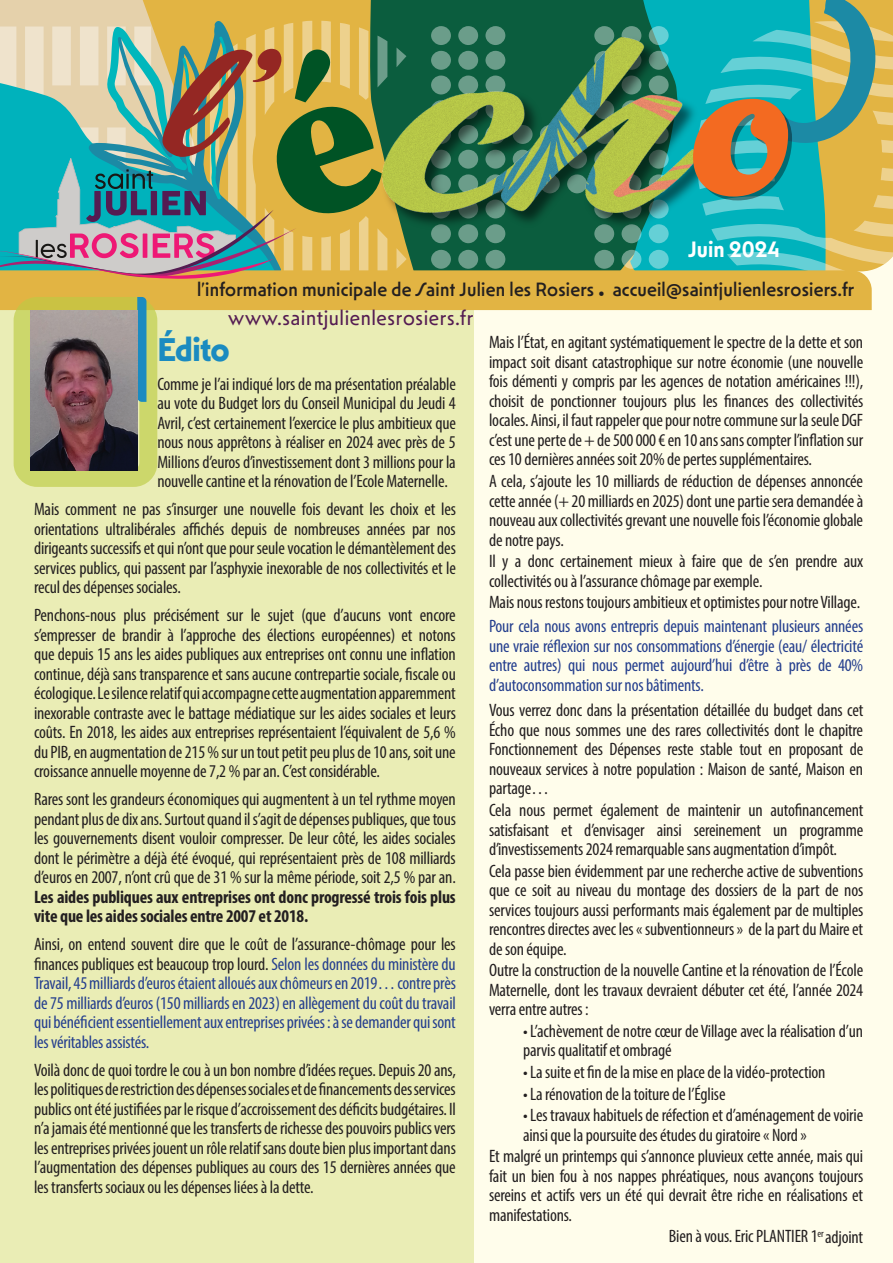
<style>
.page{position:relative;width:893px;height:1263px;background:#fff}
.page>*{position:absolute;margin:0;border:0;box-sizing:border-box;transform-origin:0 0}
.t1{font:142.2px "Corner Store JF";color:#942723;scale:1.18 1}
.t2{font:700 33.3px "Mendl Sans Dusk";letter-spacing:-.015em;color:#1b8bc0}
.t3{font:600 22.5px "Mendl Sans Dawn";color:#fff}
.t4{font:21px "Mendl Sans Dusk";letter-spacing:.03em;color:#541c52}
.t5{font:500 19.5px "Mendl Sans Dawn";letter-spacing:.01em;color:#231f20}
.t6{font:condensed 18px/19.5px "Myriad Pro";letter-spacing:-.01em;color:#231f20;text-align:justify}
.t7{font:condensed 18px/19.5px "Myriad Pro";letter-spacing:-.01em;color:#253f8e;text-align:justify}
.t8{font:700 condensed 18px/19.5px "Myriad Pro";letter-spacing:-.01em;color:#231f20}
.s1{font-size:120px}
.s2{color:#231f20}
</style>
<div class="page">
<div style="left:473px;top:271px;width:420px;height:992px;background:#fffdeb"></div>
<div style="left:0;top:286px;width:473px;height:977px;background:#eaedb5"></div>
<svg style="left:882px;top:21px;width:11px;height:250px;background:#e7c268"></svg>
<div style="left:14px;top:297px;width:143px;height:190px;border:18px solid #bdcb43;border-radius:15px"></div>
<img style="left:31px;top:402px;width:106px;height:68px">
<svg style="left:0;top:0;width:882px;height:402px;background:#97b185"></svg>
<h1 class="t1" style="left:162px;top:0;width:90px">l<span class="s1">’</span></h1>
<p class="t3" style="left:688px;top:235px;width:93px">Juin 2024</p>
<p class="t5" style="left:197px;top:277px;width:659px">l’information municipale de Saint Julien les Rosiers • accueil@saintjulienlesrosiers.fr</p>
<p class="t4" style="left:228px;top:305px;width:247px">www.saintjulienlesrosiers.fr</p>
<h2 class="t2" style="left:157px;top:328px;width:74px">Édito</h2>
<p class="t6" style="left:157px;top:374px;width:300px">Comme je l’ai indiqué lors de ma présentation préalable au vote du Budget lors du Conseil Municipal du Jeudi 4<br>Avril, c’est certainement l’exercice le plus ambitieux que nous nous apprêtons à réaliser en 2024 avec près de 5<br>Millions d’euros d’investissement dont 3 millions pour la nouvelle cantine et la rénovation de l’Ecole Maternelle.</p>
<p class="t6" style="left:34px;top:499px;width:423px">Mais comment ne pas s’insurger une nouvelle fois devant les choix et les orientations ultralibérales affichés depuis de nombreuses années par nos dirigeants successifs et qui n’ont que pour seule vocation le démantèlement des services publics, qui passent par l’asphyxie inexorable de nos collectivités et le recul des dépenses sociales.</p>
<p class="t6" style="left:34px;top:605px;width:423px">Penchons-nous plus précisément sur le sujet (que d’aucuns vont encore s’empresser de brandir à l’approche des élections européennes) et notons que depuis 15 ans les aides publiques aux entreprises ont connu une inflation continue, déjà sans transparence et sans aucune contrepartie sociale, fiscale ou écologique. Le silence relatif qui accompagne cette augmentation apparemment inexorable contraste avec le battage médiatique sur les aides sociales et leurs coûts. En 2018, les aides aux entreprises représentaient l’équivalent de 5,6 % du PIB, en augmentation de 215 % sur un tout petit peu plus de 10 ans, soit une croissance annuelle moyenne de 7,2 % par an. C’est considérable.</p>
<p class="t6" style="left:34px;top:789px;width:423px">Rares sont les grandeurs économiques qui augmentent à un tel rythme moyen pendant plus de dix ans. Surtout quand il s’agit de dépenses publiques, que tous les gouvernements disent vouloir compresser. De leur côté, les aides sociales dont le périmètre a déjà été évoqué, qui représentaient près de 108 milliards d’euros en 2007, n’ont crû que de 31 % sur la même période, soit 2,5 % par an.</p>
<p class="t8" style="left:34px;top:887px;width:423px">Les aides publiques aux entreprises ont donc progressé trois fois plus vite que les aides sociales entre 2007 et 2018.</p>
<p class="t7" style="left:34px;top:934px;width:423px"><span class="s2">Ainsi, on entend souvent dire que le coût de l’assurance-chômage pour les finances publiques est beaucoup trop lourd.</span> Selon les données du ministère du Travail, 45 milliards d’euros étaient alloués aux chômeurs en 2019… contre près de 75 milliards d’euros (150 milliards en 2023) en allègement du coût du travail qui bénéficient essentiellement aux entreprises privées : à se demander qui sont les véritables assistés.</p>
<p class="t6" style="left:34px;top:1060px;width:423px">Voilà donc de quoi tordre le cou à un bon nombre d’idées reçues. Depuis 20 ans, les politiques de restriction des dépenses sociales et de financements des services publics ont été justifiées par le risque d’accroissement des déficits budgétaires. Il n’a jamais été mentionné que les transferts de richesse des pouvoirs publics vers les entreprises privées jouent un rôle relatif sans doute bien plus important dans l’augmentation des dépenses publiques au cours des 15 dernières années que les transferts sociaux ou les dépenses liées à la dette.</p>
<p class="t6" style="left:489px;top:333px;width:376px">Mais l’État, en agitant systématiquement le spectre de la dette et son impact soit disant catastrophique sur notre économie (une nouvelle fois démenti y compris par les agences de notation américaines !!!), choisit de ponctionner toujours plus les finances des collectivités locales. Ainsi, il faut rappeler que pour notre commune sur la seule DGF c’est une perte de + de 500 000 € en 10 ans sans compter l’inflation sur ces 10 dernières années soit 20% de pertes supplémentaires.</p>
<p class="t6" style="left:489px;top:471px;width:376px">A cela, s’ajoute les 10 milliards de réduction de dépenses annoncée cette année (+ 20 milliards en 2025) dont une partie sera demandée à nouveau aux collectivités grevant une nouvelle fois l’économie globale de notre pays.</p>
<p class="t6" style="left:489px;top:551px;width:376px">Il y a donc certainement mieux à faire que de s’en prendre aux collectivités ou à l’assurance chômage par exemple.</p>
<p class="t6" style="left:489px;top:592px;width:373px">Mais nous restons toujours ambitieux et optimistes pour notre Village.</p>
<p class="t7" style="left:489px;top:616px;width:376px">Pour cela nous avons entrepris depuis maintenant plusieurs années une vraie réflexion sur nos consommations d’énergie (eau/ électricité entre autres) qui nous permet aujourd’hui d’être à près de 40% d’autoconsommation sur nos bâtiments.</p>
<p class="t6" style="left:489px;top:700px;width:376px">Vous verrez donc dans la présentation détaillée du budget dans cet Écho que nous sommes une des rares collectivités dont le chapitre Fonctionnement des Dépenses reste stable tout en proposant de nouveaux services à notre population : Maison de santé, Maison en partage…</p>
<p class="t6" style="left:489px;top:800px;width:376px">Cela nous permet également de maintenir un autofinancement satisfaisant et d’envisager ainsi sereinement un programme d’investissements 2024 remarquable sans augmentation d’impôt.</p>
<p class="t6" style="left:489px;top:861px;width:376px">Cela passe bien évidemment par une recherche active de subventions que ce soit au niveau du montage des dossiers de la part de nos services toujours aussi performants mais également par de multiples rencontres directes avec les « subventionneurs » de la part du Maire et de son équipe.</p>
<p class="t6" style="left:489px;top:960px;width:376px">Outre la construction de la nouvelle Cantine et la rénovation de l’École Maternelle, dont les travaux devraient débuter cet été, l’année 2024 verra entre autres :</p>
<p class="t6" style="left:523px;top:1021px;width:342px">•L’achèvement de notre cœur de Village avec la réalisation d’un parvis qualitatif et ombragé</p>
<p class="t6" style="left:523px;top:1062px;width:304px">•La suite et fin de la mise en place de la vidéo-protection</p>
<p class="t6" style="left:523px;top:1084px;width:204px">• La rénovation de la toiture de l’Église</p>
<p class="t6" style="left:523px;top:1105px;width:342px">•Les travaux habituels de réfection et d’aménagement de voirie ainsi que la poursuite des études du giratoire « Nord »</p>
<p class="t6" style="left:489px;top:1146px;width:376px">Et malgré un printemps qui s’annonce pluvieux cette année, mais qui fait un bien fou à nos nappes phréatiques, nous avançons toujours sereins et actifs vers un été qui devrait être riche en réalisations et manifestations.</p>
<p class="t6" style="left:669px;top:1226px;width:196px">Bien à vous. Eric PLANTIER 1<sup>er</sup> adjoint</p>
</div>
